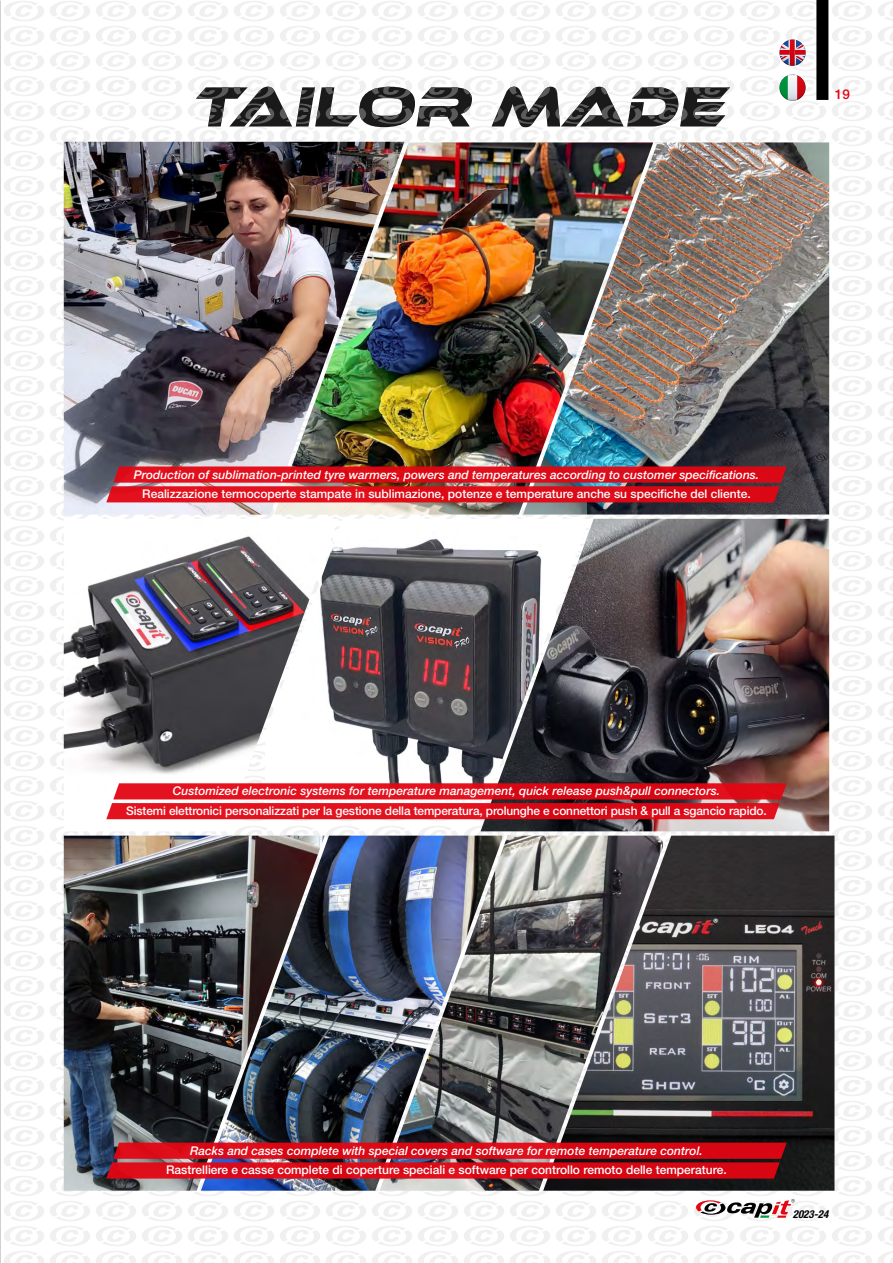
<style>
.page{position:relative;width:893px;height:1263px;background:#fff}
.page>*{position:absolute;margin:0;border:0;box-sizing:border-box;transform-origin:0 0}
.t1{font:500 13.5px "Helvetica Neue LT Std";color:#e30613}
.t2{font:500 12px "Helvetica Neue LT Std";color:#fff}
.t3{font:italic 500 12px "Helvetica Neue LT Std";color:#fff}
.t4{font:italic 700 condensed 10.95px "Helvetica Neue LT Std";color:#000}
</style>
<div class="page">
<div style="left:1px;top:0;width:892px;height:1263px;background:linear-gradient(to right,#fafafa,#f9f9f9)"></div>
<img style="left:339px;top:519px;width:141px;height:264px">
<img style="left:325px;top:836px;width:54px;height:355px">
<img style="left:64px;top:836px;width:261px;height:355px">
<img style="left:480px;top:519px;width:349px;height:312px">
<img style="left:64px;top:519px;width:275px;height:312px">
<img style="left:64px;top:142px;width:210px;height:372px">
<img style="left:653px;top:142px;width:176px;height:372px">
<img style="left:274px;top:142px;width:379px;height:372px">
<img style="left:379px;top:836px;width:164px;height:355px">
<img style="left:543px;top:836px;width:291px;height:355px">
<svg style="left:106px;top:783px;width:681px;height:36px;background:#da232e"></svg>
<svg style="left:106px;top:1143px;width:681px;height:35px;background:#c7101d"></svg>
<svg style="left:106px;top:466px;width:681px;height:36px;background:#d01a25"></svg>
<svg style="left:196px;top:87px;width:534px;height:40px"></svg>
<svg style="left:779px;top:74px;width:27px;height:27px"></svg>
<svg style="left:779px;top:39px;width:27px;height:27px"></svg>
<svg style="left:696px;top:1199px;width:99px;height:19px"></svg>
<div style="left:816px;top:0;width:12px;height:100px;background:#000"></div>
<p class="t1" style="left:835px;top:86px;width:17px">19</p>
<p class="t3" style="left:134px;top:467px;width:627px">Production of sublimation-printed tyre warmers, powers and temperatures according to customer specifications.</p>
<p class="t2" style="left:142px;top:487px;width:610px">Realizzazione termocoperte stampate in sublimazione, potenze e temperature anche su specifiche del cliente.</p>
<p class="t3" style="left:173px;top:784px;width:549px">Customized electronic systems for temperature management, quick release push&amp;pull connectors.</p>
<p class="t2" style="left:126px;top:803px;width:642px">Sistemi elettronici personalizzati per la gestione della temperatura, prolunghe e connettori push &amp; pull a sgancio rapido.</p>
<p class="t3" style="left:190px;top:1143px;width:514px">Racks and cases complete with special covers and software for remote temperature control.</p>
<p class="t2" style="left:166px;top:1163px;width:562px">Rastrelliere e casse complete di coperture speciali e software per controllo remoto delle temperature.</p>
<p class="t4" style="left:793px;top:1207px;width:37px">2023-24</p>
</div>
